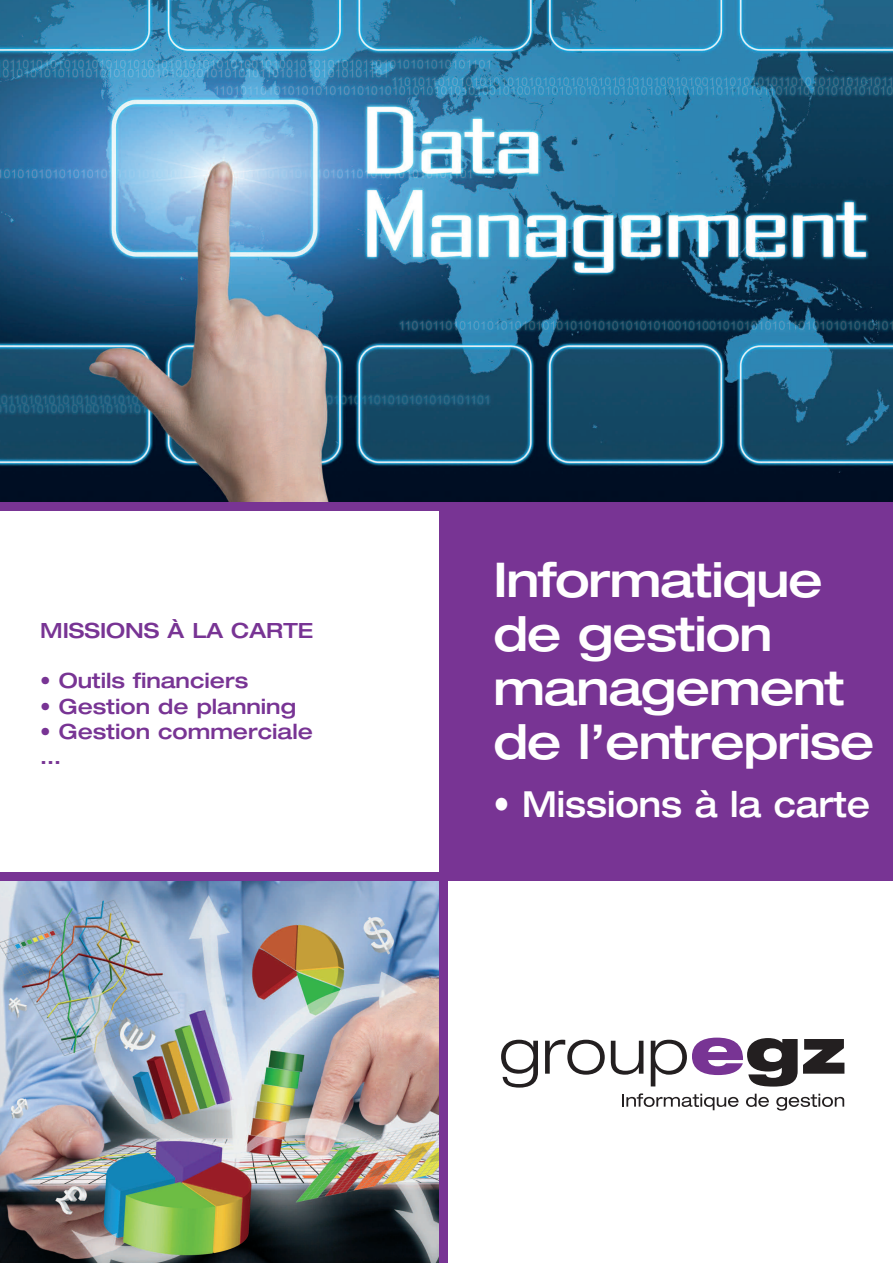
<style>
.page{position:relative;width:893px;height:1263px;background:#fff}
.page>*{position:absolute;margin:0;border:0;box-sizing:border-box;transform-origin:0 0}
.t1{font:500 expanded 48px/54px "Helvetica Neue";letter-spacing:-.02em;color:#fff}
.t2{font:500 expanded 36px "Helvetica Neue";color:#fff;scale:.9 1}
.t3{font:500 expanded 21px/25.2px "Helvetica Neue";color:#783494}
</style>
<div class="page">
<img style="left:0;top:880px;width:440px;height:383px">
<img style="left:0;top:0;width:893px;height:502px">
<div style="left:0;top:502px;width:893px;height:8px;background:#783494"></div>
<div style="left:440px;top:502px;width:8px;height:761px;background:#783494"></div>
<div style="left:439px;top:502px;width:453px;height:378px;background:#783494"></div>
<div style="left:0;top:872px;width:893px;height:8px;background:#783494"></div>
<svg style="left:501px;top:1040px;width:37px;height:47px"></svg>
<svg style="left:545px;top:1040px;width:60px;height:35px"></svg>
<svg style="left:611px;top:1041px;width:32px;height:34px"></svg>
<svg style="left:651px;top:1037px;width:193px;height:49px"></svg>
<svg style="left:622px;top:1093px;width:116px;height:17px"></svg>
<svg style="left:746px;top:1094px;width:23px;height:13px"></svg>
<svg style="left:776px;top:1094px;width:68px;height:16px"></svg>
<p class="t3" style="left:40px;top:620px;width:275px">MISSIONS À LA CARTE</p>
<p class="t3" style="left:40px;top:670px;width:210px">• Outils financiers</p>
<p class="t3" style="left:40px;top:696px;width:258px">• Gestion de planning</p>
<p class="t3" style="left:40px;top:721px;width:274px">• Gestion commerciale …</p>
<h1 class="t1" style="left:493px;top:558px;width:383px">Informatique de gestion management de l’entreprise</h1>
<h2 class="t2" style="left:493px;top:791px;width:420px">• Missions à la carte</h2>
</div>
